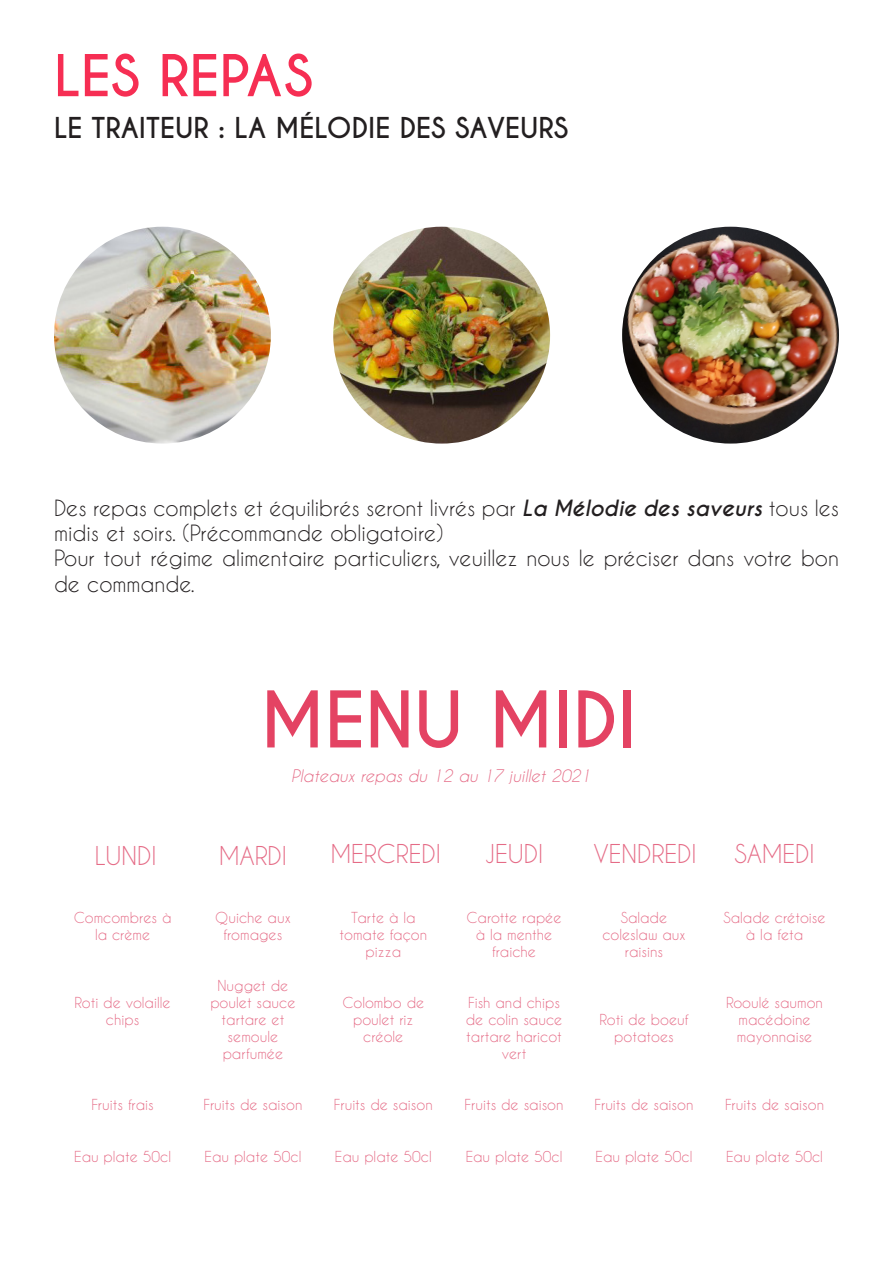
<style>
.page{position:relative;width:893px;height:1263px;background:#fff}
.page>*{position:absolute;margin:0;border:0;box-sizing:border-box;transform-origin:0 0}
.t1{font:700 73.05px "Caviar Dreams";color:#e44363}
.t2{font:700 54px "Caviar Dreams";color:#f62e53}
.t3{font:700 27px "Caviar Dreams";color:#231f20}
.t4{font:24.3px "Caviar Dreams";color:#e56b86}
.t5{font:21px/25.2px "Caviar Dreams";color:#231f20}
.t6{font:italic 16.2px "Caviar Dreams";color:#e56b86}
.t7{font:14.25px/17.1px "Caviar Dreams";color:#e56b86;text-align:center}
.s1{font-weight:700;font-style:italic}
</style>
<div class="page">
<img style="left:54px;top:227px;width:217px;height:217px;border-radius:108px">
<img style="left:333px;top:227px;width:217px;height:217px;border-radius:108px">
<img style="left:622px;top:227px;width:217px;height:217px;border-radius:108px">
<p class="t2" style="left:54px;top:43px;width:260px">LES REPAS</p>
<p class="t3" style="left:54px;top:112px;width:516px">LE TRAITEUR : LA MÉLODIE DES SAVEURS</p>
<p class="t5" style="left:54px;top:495px;width:786px">Des repas complets et équilibrés seront livrés par <span class="s1">La Mélodie des saveurs</span> tous les midis et soirs. (Précommande obligatoire)</p>
<p class="t5" style="left:54px;top:545px;width:786px">Pour tout régime alimentaire particuliers, veuillez nous le préciser dans votre bon de commande.</p>
<p class="t1" style="left:260px;top:676px;width:379px">MENU MIDI</p>
<p class="t6" style="left:291px;top:767px;width:301px">Plateaux repas du 12 au 17 juillet 2021</p>
<p class="t4" style="left:95px;top:841px;width:63px">LUNDI</p>
<p class="t4" style="left:219px;top:841px;width:69px">MARDI</p>
<p class="t4" style="left:331px;top:839px;width:112px">MERCREDI</p>
<p class="t4" style="left:485px;top:839px;width:60px">JEUDI</p>
<p class="t4" style="left:593px;top:839px;width:105px">VENDREDI</p>
<p class="t4" style="left:734px;top:839px;width:82px">SAMEDI</p>
<p class="t7" style="left:74px;top:908px;width:99px">Comcombres à la crème</p>
<p class="t7" style="left:75px;top:994px;width:98px">Roti de volaille chips</p>
<p class="t7" style="left:91px;top:1096px;width:64px">Fruits frais</p>
<p class="t7" style="left:74px;top:1147px;width:98px">Eau plate 50cl</p>
<p class="t7" style="left:215px;top:908px;width:77px">Quiche aux fromages</p>
<p class="t7" style="left:210px;top:977px;width:87px">Nugget de poulet sauce tartare et semoule parfumée</p>
<p class="t7" style="left:203px;top:1096px;width:100px">Fruits de saison</p>
<p class="t7" style="left:205px;top:1147px;width:98px">Eau plate 50cl</p>
<p class="t7" style="left:339px;top:908px;width:89px">Tarte à la tomate façon pizza</p>
<p class="t7" style="left:342px;top:994px;width:83px">Colombo de poulet riz créole</p>
<p class="t7" style="left:334px;top:1096px;width:100px">Fruits de saison</p>
<p class="t7" style="left:335px;top:1147px;width:98px">Eau plate 50cl</p>
<p class="t7" style="left:467px;top:908px;width:97px">Carotte rapée à la menthe fraiche</p>
<p class="t7" style="left:466px;top:994px;width:98px">Fish and chips de colin sauce tartare haricot vert</p>
<p class="t7" style="left:465px;top:1096px;width:100px">Fruits de saison</p>
<p class="t7" style="left:466px;top:1147px;width:98px">Eau plate 50cl</p>
<p class="t7" style="left:602px;top:908px;width:85px">Salade coleslaw aux raisins</p>
<p class="t7" style="left:599px;top:1011px;width:90px">Roti de boeuf potatoes</p>
<p class="t7" style="left:594px;top:1096px;width:100px">Fruits de saison</p>
<p class="t7" style="left:596px;top:1147px;width:98px">Eau plate 50cl</p>
<p class="t7" style="left:724px;top:908px;width:104px">Salade crétoise à la feta</p>
<p class="t7" style="left:726px;top:994px;width:98px">Rooulé saumon macédoine mayonnaise</p>
<p class="t7" style="left:725px;top:1096px;width:100px">Fruits de saison</p>
<p class="t7" style="left:726px;top:1147px;width:98px">Eau plate 50cl</p>
</div>
